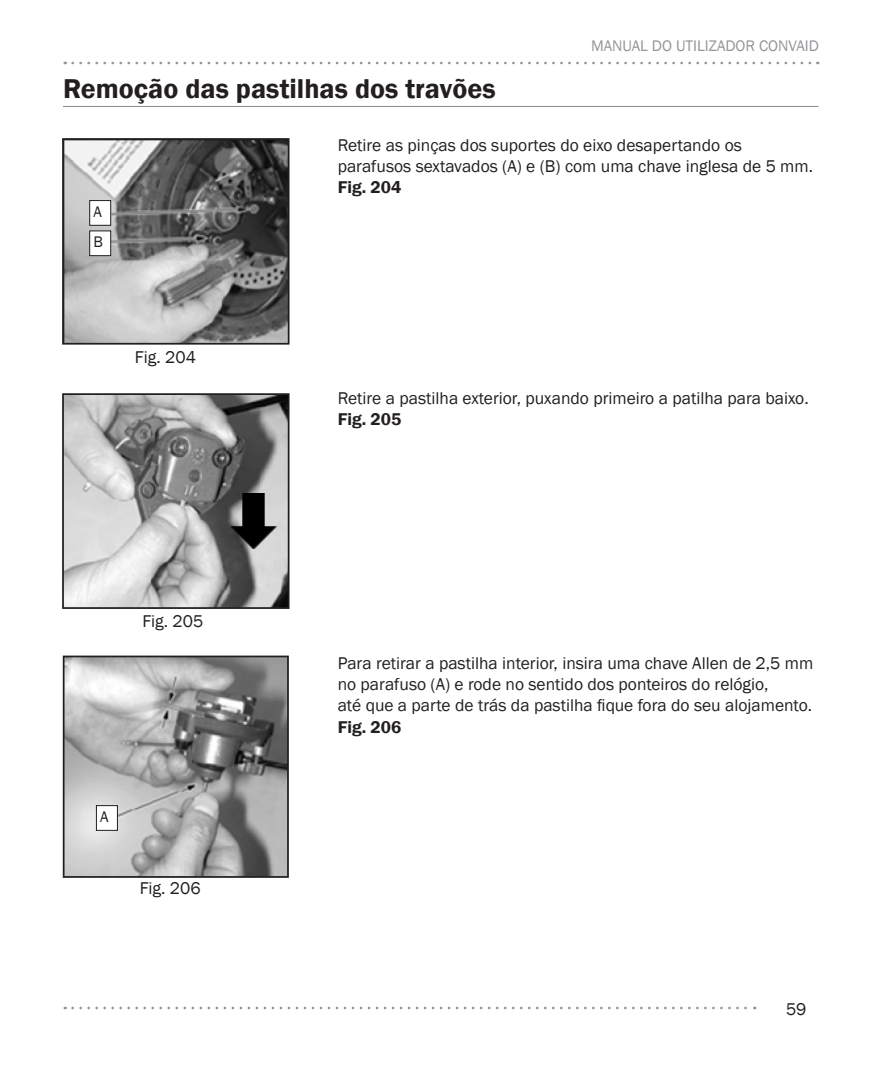
<style>
.page{position:relative;width:882px;height:1071px;background:#fff}
.page>*{position:absolute;margin:0;border:0;box-sizing:border-box;transform-origin:0 0}
.Etac_Sub_Header{font:600 28px "Franklin Gothic";color:#231f20}
.Etac_UG_Paragraph{font:17.5px/21px "Franklin Gothic";color:#231f20}
.Etac_UG_Paragraph-2{font:600 17.5px "Franklin Gothic";color:#231f20}
.t1{font:15.75px "Franklin Gothic";color:#939598}
.t2{font:15.75px "Franklin Gothic";color:#231f20}
.s1{font-weight:600}
</style>
<div class="page">
<svg style="left:73px;top:62px;width:745px;height:2px"></svg>
<svg style="left:73px;top:1007px;width:682px;height:2px"></svg>
<hr style="left:63px;top:106px;width:756px;height:1px;background:#8a8a8e">
<img style="left:65px;top:141px;width:222px;height:201px">
<div style="left:62px;top:138px;width:228px;height:207px;border:2px solid #231f20"></div>
<div style="left:90px;top:201px;width:21px;height:24px;background:#fff"></div>
<div style="left:89px;top:200px;width:22px;height:26px;border:1px solid #231f20"></div>
<div style="left:90px;top:231px;width:21px;height:25px;background:#fff"></div>
<div style="left:89px;top:230px;width:22px;height:26px;border:1px solid #231f20"></div>
<img style="left:66px;top:659px;width:220px;height:216px">
<div style="left:63px;top:656px;width:226px;height:222px;border:2px solid #231f20"></div>
<div style="left:96px;top:806px;width:21px;height:24px;background:#fff"></div>
<div style="left:96px;top:805px;width:22px;height:26px;border:1px solid #231f20"></div>
<img style="left:65px;top:396px;width:222px;height:210px">
<div style="left:62px;top:393px;width:228px;height:216px;border:2px solid #231f20"></div>
<img style="left:229px;top:493px;width:48px;height:55px">
<p class="t1" style="left:591px;top:36px;width:229px">MANUAL DO UTILIZADOR CONVAID</p>
<p class="Etac_Sub_Header" style="left:63px;top:72px;width:434px">Remoção das pastilhas dos travões</p>
<p class="Etac_UG_Paragraph" style="left:338px;top:135px;width:477px">Retire as pinças dos suportes do eixo desapertando os parafusos sextavados (A) e (B) com uma chave inglesa de 5 mm.<br><span class="s1">Fig. 204</span></p>
<p class="t2" style="left:93px;top:202px;width:10px">A</p>
<p class="t2" style="left:93px;top:232px;width:11px">B</p>
<p class="Etac_UG_Paragraph" style="left:135px;top:347px;width:63px">Fig. 204</p>
<p class="Etac_UG_Paragraph" style="left:142px;top:611px;width:63px">Fig. 205</p>
<p class="t2" style="left:100px;top:807px;width:10px">A</p>
<p class="Etac_UG_Paragraph" style="left:140px;top:878px;width:63px">Fig. 206</p>
<p class="Etac_UG_Paragraph" style="left:338px;top:388px;width:473px">Retire a pastilha exterior, puxando primeiro a patilha para baixo.<br><span class="s1">Fig. 205</span></p>
<p class="Etac_UG_Paragraph" style="left:338px;top:653px;width:477px">Para retirar a pastilha interior, insira uma chave Allen de 2,5 mm no parafuso (A) e rode no sentido dos ponteiros do relógio,<br>até que a parte de trás da pastilha fique fora do seu alojamento.</p>
<p class="Etac_UG_Paragraph-2" style="left:338px;top:717px;width:65px">Fig. 206</p>
<p class="Etac_UG_Paragraph" style="left:786px;top:999px;width:22px">59</p>
</div>
